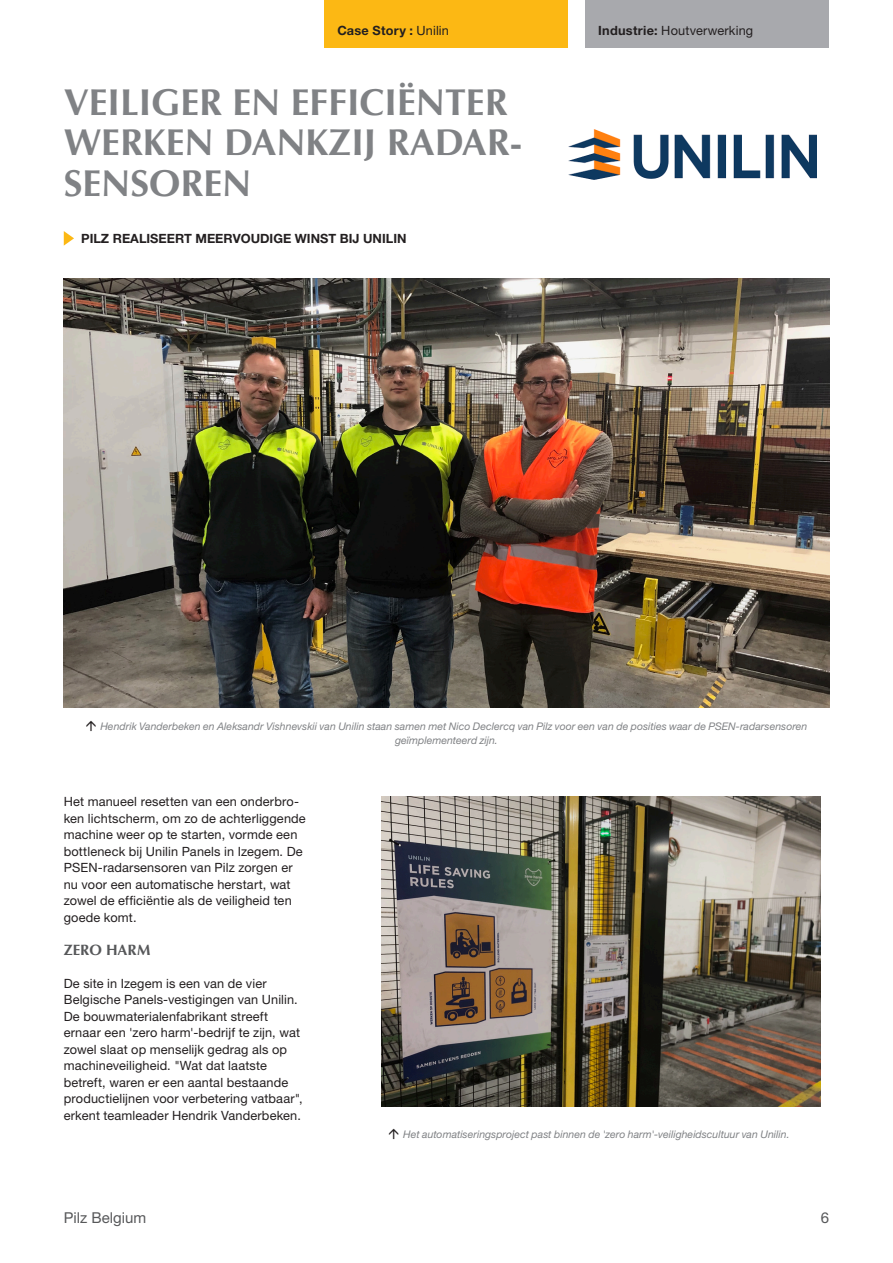
<style>
.page{position:relative;width:893px;height:1263px;background:#fff}
.page>*{position:absolute;margin:0;border:0;box-sizing:border-box;transform-origin:0 0}
.hoofdtitel{font:700 37.5px/40.5px "Optima";color:#808285}
.t1{font:15px "Helvetica Neue LT Std";color:#57585a}
.kop_1{font:700 15px "Optima";letter-spacing:-.005em;color:#57585a}
.brood{font:12.75px/16.5px "Helvetica Neue LT Std";letter-spacing:.01em;color:#231f20}
.kop_2{font:700 12.75px "Helvetica Neue LT Std";color:#231f20}
.kop_2-2{font:12.75px "Helvetica Neue LT Std";letter-spacing:.015em;color:#231f20}
.kop_2-3{font:700 12.75px "Helvetica Neue LT Std";letter-spacing:.02em;color:#231f20}
.brood-2{font:italic 10.5px/13.5px "Helvetica Neue LT Std";color:#808285}
.s1{font-weight:400}
.s2{font-weight:700}
</style>
<div class="page">
<div style="left:325px;top:0;width:243px;height:47px;background:#fcb814"></div>
<div style="left:585px;top:0;width:244px;height:47px;background:#a8a9ad"></div>
<img style="left:568px;top:130px;width:248px;height:49px">
<img style="left:381px;top:797px;width:440px;height:310px">
<img style="left:64px;top:278px;width:765px;height:429px">
<svg style="left:64px;top:231px;width:10px;height:15px"></svg>
<p class="kop_2-3" style="left:337px;top:22px;width:113px">Case Story : <span class="s1">Unilin</span></p>
<p class="kop_2-2" style="left:598px;top:22px;width:157px"><span class="s2">Industrie:</span> Houtverwerking</p>
<p class="hoofdtitel" style="left:64px;top:82px;width:460px">VEILIGER EN EFFICIËNTER<br>WERKEN DANKZIJ RADAR-<br>SENSOREN</p>
<p class="kop_2" style="left:81px;top:231px;width:327px">PILZ REALISEERT MEERVOUDIGE WINST BIJ UNILIN</p>
<p class="brood-2" style="left:395px;top:719px;width:414px;text-indent:-295px">Hendrik Vanderbeken en Aleksandr Vishnevskii van Unilin staan samen met Nico Declercq van Pilz voor een van de posities waar de PSEN-radarsensoren geïmplementeerd zijn.</p>
<p class="brood" style="left:64px;top:793px;width:243px">Het manueel resetten van een onderbro&shy;ken lichtscherm, om zo de achterliggende machine weer op te starten, vormde een bottleneck bij Unilin Panels in Izegem. De PSEN-radarsensoren van Pilz zorgen er nu voor een automatische herstart, wat zowel de efficiëntie als de veiligheid ten goede komt.</p>
<p class="kop_1" style="left:64px;top:941px;width:88px">ZERO HARM</p>
<p class="brood" style="left:64px;top:975px;width:241px">De site in Izegem is een van de vier Belgische Panels-vestigingen van Unilin.<br>De bouwmaterialenfabrikant streeft ernaar een 'zero harm'-bedrijf te zijn, wat zowel slaat op menselijk gedrag als op machineveiligheid. "Wat dat laatste betreft, waren er een aantal bestaande productielijnen voor verbetering vatbaar", erkent teamleader Hendrik Vanderbeken.</p>
<p class="brood-2" style="left:403px;top:1127px;width:388px">Het automatiseringsproject past binnen de 'zero harm'-veiligheidscultuur van Unilin.</p>
<p class="t1" style="left:64px;top:1208px;width:84px">Pilz Belgium</p>
<p class="t1" style="left:821px;top:1208px;width:10px">6</p>
</div>
